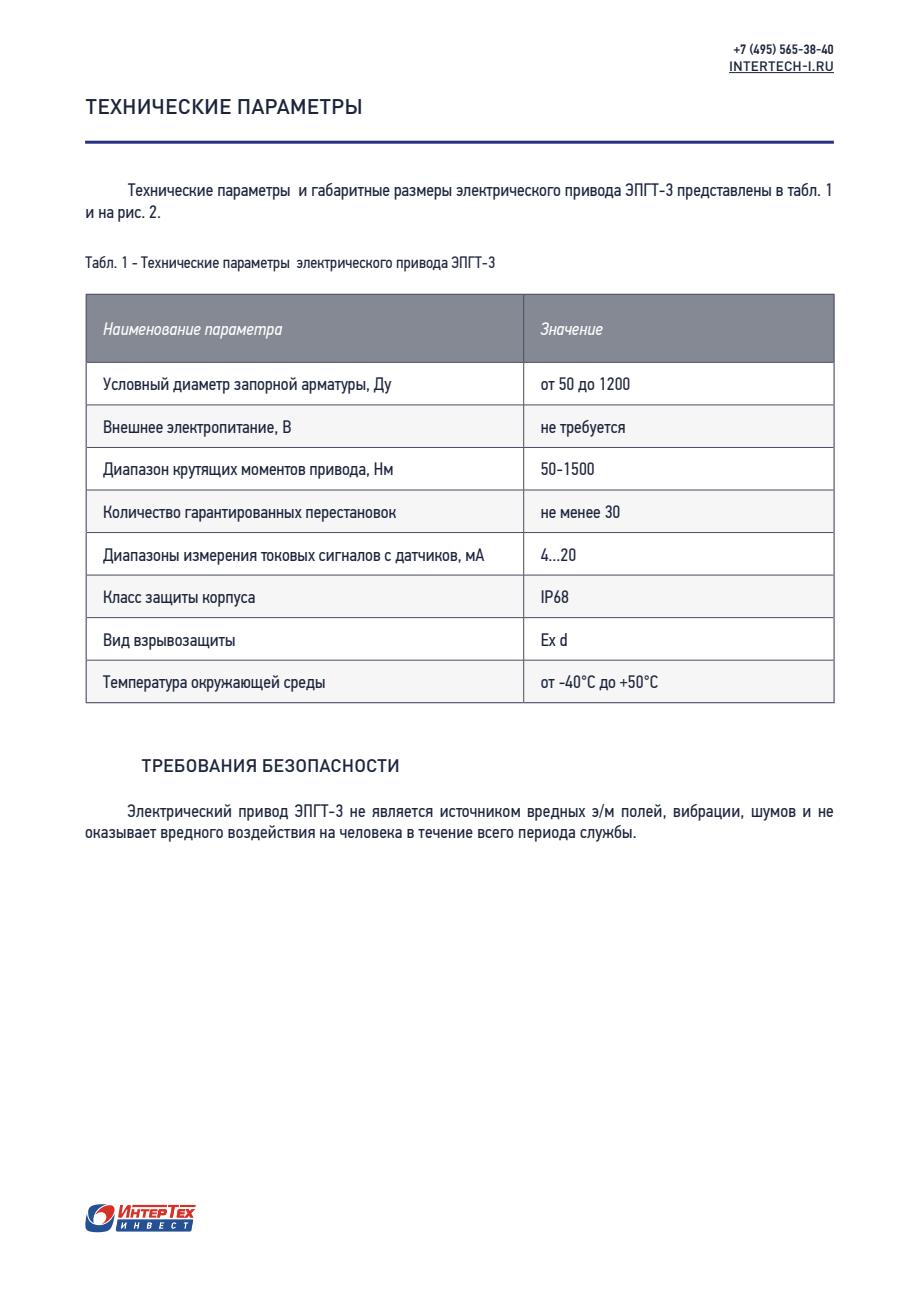
<style>
.page{position:relative;width:919px;height:1289px;background:#fff}
.page>*{position:absolute;margin:0;border:0;box-sizing:border-box;transform-origin:0 0}
.t1{font:500 21px "DIN Pro";color:#1c243c}
.t2{font:18px/21.6px "PF Din Text Cond Pro";color:#1c243c}
.t3{font:italic 18px "PF Din Text Cond Pro";color:#fff}
.t4{font:500 18px "DIN Pro";color:#1c243c}
.t5{font:16.5px "PF Din Text Cond Pro";color:#1c243c}
.t6{font:500 13.5px "PF Din Text Cond Pro";color:#1c243c}
.t7{font:500 13.5px "DIN Pro";letter-spacing:.01em;color:#1c243c}
</style>
<div class="page">
<hr style="left:85px;top:141px;width:748px;height:3px;background:#273084">
<svg style="left:85px;top:1204px;width:111px;height:28px"></svg>
<hr style="left:729px;top:72px;width:104px;height:1px;background:#1c243c">
<div style="left:87px;top:295px;width:746px;height:67px;background:#858994"></div>
<svg style="left:87px;top:405px;width:746px;height:297px;fill:#f6f6f6"></svg>
<hr style="left:523px;top:295px;width:1px;height:67px;background:#494e60">
<hr style="left:87px;top:362px;width:436px;height:1px;background:#494e60">
<hr style="left:523px;top:362px;width:310px;height:1px;background:#494e60">
<hr style="left:523px;top:362px;width:1px;height:43px;background:#494e60">
<hr style="left:87px;top:404px;width:436px;height:1px;background:#494e60">
<hr style="left:523px;top:404px;width:310px;height:1px;background:#494e60">
<hr style="left:523px;top:405px;width:1px;height:42px;background:#494e60">
<hr style="left:87px;top:447px;width:436px;height:1px;background:#494e60">
<hr style="left:523px;top:447px;width:310px;height:1px;background:#494e60">
<hr style="left:523px;top:447px;width:1px;height:43px;background:#494e60">
<hr style="left:87px;top:489px;width:436px;height:1px;background:#494e60">
<hr style="left:523px;top:489px;width:310px;height:1px;background:#494e60">
<hr style="left:523px;top:490px;width:1px;height:42px;background:#494e60">
<hr style="left:87px;top:532px;width:436px;height:1px;background:#494e60">
<hr style="left:523px;top:532px;width:310px;height:1px;background:#494e60">
<hr style="left:523px;top:532px;width:1px;height:43px;background:#494e60">
<hr style="left:87px;top:575px;width:436px;height:1px;background:#494e60">
<hr style="left:523px;top:575px;width:310px;height:1px;background:#494e60">
<hr style="left:523px;top:575px;width:1px;height:42px;background:#494e60">
<hr style="left:87px;top:617px;width:436px;height:1px;background:#494e60">
<hr style="left:523px;top:617px;width:310px;height:1px;background:#494e60">
<hr style="left:523px;top:617px;width:1px;height:43px;background:#494e60">
<hr style="left:87px;top:660px;width:436px;height:1px;background:#494e60">
<hr style="left:523px;top:660px;width:310px;height:1px;background:#494e60">
<hr style="left:523px;top:660px;width:1px;height:42px;background:#494e60">
<hr style="left:86px;top:294px;width:437px;height:1px;background:#494e60">
<hr style="left:86px;top:295px;width:1px;height:67px;background:#494e60">
<hr style="left:523px;top:294px;width:311px;height:1px;background:#494e60">
<hr style="left:833px;top:295px;width:1px;height:67px;background:#494e60">
<hr style="left:86px;top:362px;width:1px;height:43px;background:#494e60">
<hr style="left:833px;top:362px;width:1px;height:43px;background:#494e60">
<hr style="left:86px;top:405px;width:1px;height:42px;background:#494e60">
<hr style="left:833px;top:405px;width:1px;height:42px;background:#494e60">
<hr style="left:86px;top:447px;width:1px;height:43px;background:#494e60">
<hr style="left:833px;top:447px;width:1px;height:43px;background:#494e60">
<hr style="left:86px;top:490px;width:1px;height:42px;background:#494e60">
<hr style="left:833px;top:490px;width:1px;height:42px;background:#494e60">
<hr style="left:86px;top:532px;width:1px;height:43px;background:#494e60">
<hr style="left:833px;top:532px;width:1px;height:43px;background:#494e60">
<hr style="left:86px;top:575px;width:1px;height:42px;background:#494e60">
<hr style="left:833px;top:575px;width:1px;height:42px;background:#494e60">
<hr style="left:86px;top:617px;width:1px;height:43px;background:#494e60">
<hr style="left:833px;top:617px;width:1px;height:43px;background:#494e60">
<hr style="left:86px;top:660px;width:1px;height:42px;background:#494e60">
<hr style="left:833px;top:660px;width:1px;height:42px;background:#494e60">
<hr style="left:86px;top:702px;width:437px;height:1px;background:#494e60">
<hr style="left:523px;top:702px;width:311px;height:1px;background:#494e60">
<p class="t1" style="left:86px;top:93px;width:279px">ТЕХНИЧЕСКИЕ ПАРАМЕТРЫ</p>
<p class="t6" style="left:733px;top:41px;width:101px">+7 (495) 565-38-40</p>
<p class="t7" style="left:729px;top:57px;width:106px">INTERTECH-I.RU</p>
<p class="t2" style="left:86px;top:179px;width:748px;text-indent:43px">Технические параметры и габаритные размеры электрического привода ЭПГТ-3 представлены в табл. 1 и на рис. 2.</p>
<p class="t5" style="left:86px;top:252px;width:411px">Табл. 1 - Технические параметры электрического привода ЭПГТ-3</p>
<p class="t3" style="left:103px;top:318px;width:181px">Наименование параметра</p>
<p class="t3" style="left:540px;top:318px;width:64px">Значение</p>
<p class="t2" style="left:103px;top:373px;width:289px">Условный диаметр запорной арматуры, Ду</p>
<p class="t2" style="left:540px;top:373px;width:91px">от 50 до 1200</p>
<p class="t2" style="left:103px;top:416px;width:190px">Внешнее электропитание, В</p>
<p class="t2" style="left:540px;top:416px;width:86px">не требуется</p>
<p class="t2" style="left:103px;top:458px;width:292px">Диапазон крутящих моментов привода, Нм</p>
<p class="t2" style="left:540px;top:458px;width:56px">50-1500</p>
<p class="t2" style="left:103px;top:501px;width:294px">Количество гарантированных перестановок</p>
<p class="t2" style="left:540px;top:501px;width:81px">не менее 30</p>
<p class="t2" style="left:103px;top:543px;width:383px">Диапазоны измерения токовых сигналов с датчиков, мА</p>
<p class="t2" style="left:540px;top:543px;width:37px">4...20</p>
<p class="t2" style="left:103px;top:586px;width:154px">Класс защиты корпуса</p>
<p class="t2" style="left:540px;top:586px;width:30px">IP68</p>
<p class="t2" style="left:103px;top:628px;width:134px">Вид взрывозащиты</p>
<p class="t2" style="left:540px;top:628px;width:28px">Ex d</p>
<p class="t2" style="left:103px;top:671px;width:224px">Температура окружающей среды</p>
<p class="t2" style="left:540px;top:671px;width:119px">от -40°С до +50°С</p>
<p class="t4" style="left:142px;top:754px;width:260px">ТРЕБОВАНИЯ БЕЗОПАСНОСТИ</p>
<p class="t2" style="left:85px;top:799px;width:750px;text-indent:43px">Электрический привод ЭПГТ-3 не является источником вредных э/м полей, вибрации, шумов и не оказывает вредного воздействия на человека в течение всего периода службы.</p>
</div>
